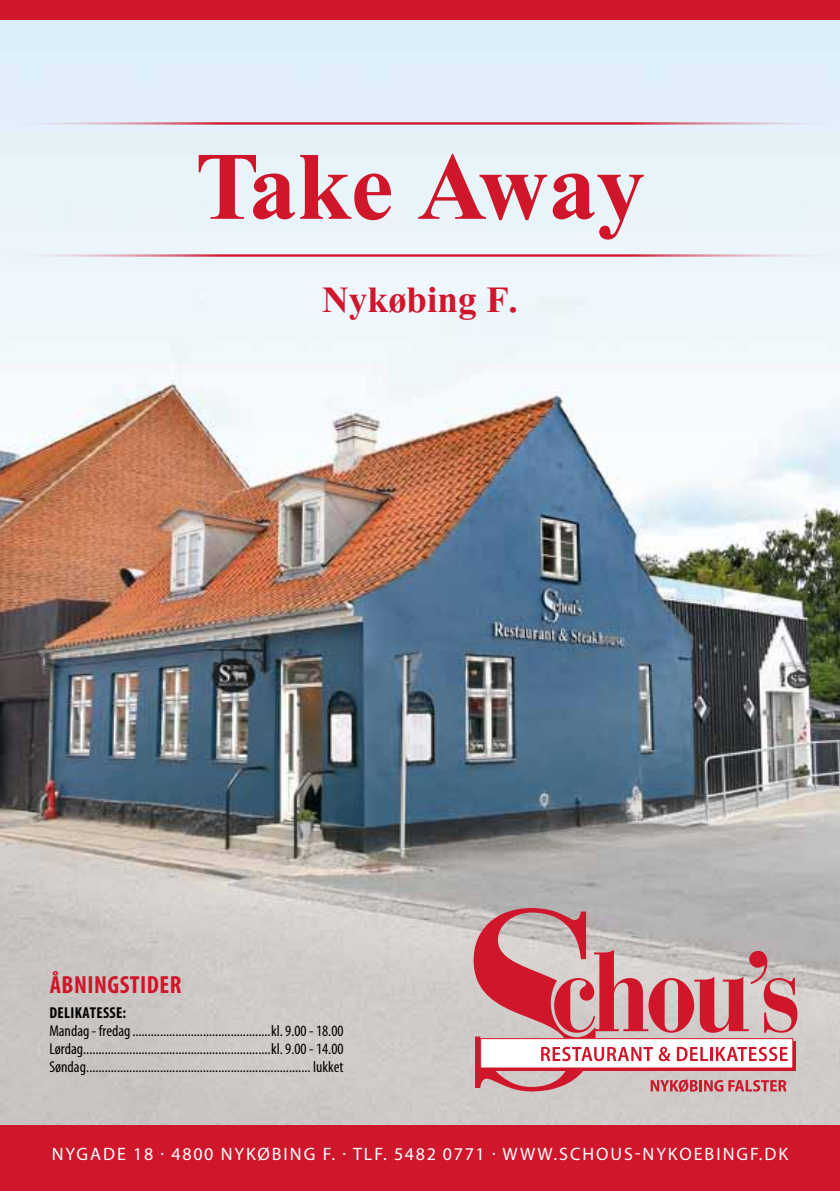
<style>
.page{position:relative;width:840px;height:1191px;background:#fff}
.page>*{position:absolute;margin:0;border:0;box-sizing:border-box;transform-origin:0 0}
.t1{font:700 119.6px "Aparajita";letter-spacing:-.035em;color:#cf162b}
.t2{font:700 46px "Aparajita";color:#cf162b}
.t3{font:700 condensed 24.8px "Myriad Pro";letter-spacing:.02em;color:#cf162b}
.t4{font:18px "Myriad Pro";letter-spacing:.11em;color:#fff}
.t5{font:condensed 15.8px/18px "Myriad Pro";color:#000;text-align:justify}
.t6{font:700 condensed 15.8px "Myriad Pro";letter-spacing:.02em;color:#000}
</style>
<div class="page">
<img style="left:0;top:20px;width:839px;height:1105px">
<hr style="left:0;top:122px;width:839px;height:3px;background:#cf162b">
<hr style="left:0;top:254px;width:839px;height:3px;background:#cf162b">
<div style="left:0;top:1125px;width:839px;height:66px;background:#cf162b"></div>
<div style="left:0;top:0;width:839px;height:20px;background:#cf162b"></div>
<svg style="left:473px;top:908px;width:324px;height:184px;background:#d1999e"></svg>
<h1 class="t1" style="left:195px;top:131px;width:451px">Take Away</h1>
<h2 class="t2" style="left:322px;top:278px;width:197px">Nykøbing F.</h2>
<h3 class="t3" style="left:50px;top:968px;width:133px">ÅBNINGSTIDER</h3>
<p class="t6" style="left:50px;top:1002px;width:78px">DELIKATESSE:</p>
<p class="t5" style="left:49px;top:1021px;width:295px">Mandag - fredag.............................................kl. 9.00 - 18.00<br>Lørdag.............................................................kl. 9.00 - 14.00<br>Søndag......................................................................... lukket</p>
<p class="t4" style="left:52px;top:1142px;width:737px">NYGADE 18 · 4800 NYKØBING F. · TLF. 5482 0771 · WWW.SCHOUS-NYKOEBINGF.DK</p>
</div>
